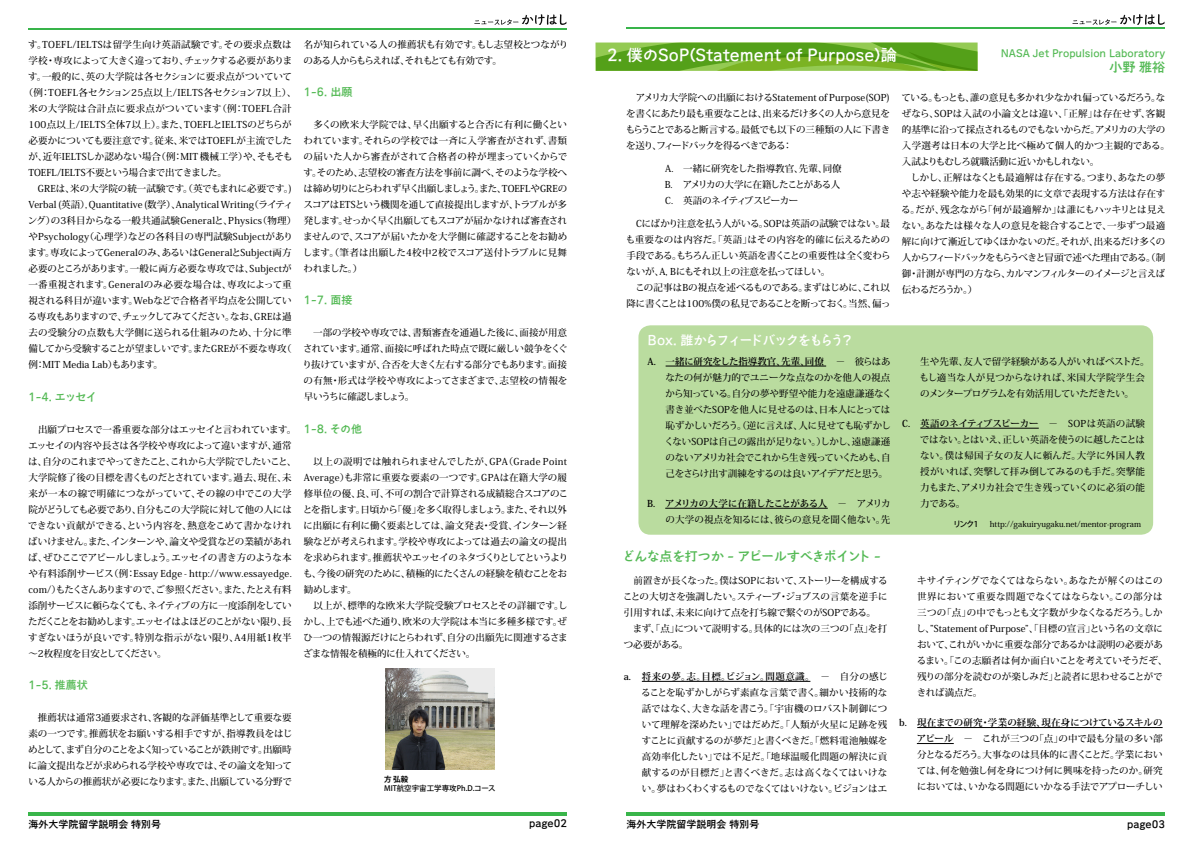
<style>
.page{position:relative;width:1191px;height:842px;background:#fff}
.page>*{position:absolute;margin:0;border:0;box-sizing:border-box;transform-origin:0 0}
.t1{font:16px "Aralet Std DB";color:#fff}
.t2{font:13px "Aralet Std DB";letter-spacing:-.03em;color:#55ba56}
.t3{font:13px "Aralet Std DB";letter-spacing:-.11em;color:#fff}
.t4{font:11px "Aralet Std DB";letter-spacing:-.02em;color:#55ba56}
.t5{font:10px "Aralet Std DB";color:#000}
.t6{font:10px "Aralet Std DB";color:#55ba56}
.t7{font:500 9.5px/16px "Koz Min Pro";letter-spacing:-.005em;color:#000}
.t8{font:500 9.5px "Koz Min Pro";letter-spacing:.025em;color:#000}
.t9{font:500 9.5px/16px "Koz Min Pro";letter-spacing:-.045em;color:#000}
.t10{font:500 9.5px "Koz Min Pro";letter-spacing:.015em;color:#000}
.t11{font:500 9.5px "Koz Min Pro";letter-spacing:.02em;color:#000}
.t12{font:500 9.5px "Koz Min Pro";letter-spacing:.035em;color:#000}
.t13{font:500 9.5px/16px "Koz Min Pro";letter-spacing:-.035em;color:#000}
.t14{font:500 9.5px "Koz Min Pro";letter-spacing:.03em;color:#000}
.t15{font:500 9.5px "Koz Min Pro";letter-spacing:-.025em;color:#000}
.t16{font:500 9.5px "Koz Min Pro";letter-spacing:-.055em;color:#000}
.t17{font:500 9.5px "Koz Min Pro";letter-spacing:-.03em;color:#000}
.t18{font:500 8px "Koz Min Pro";color:#000}
.t19{font:500 8px "Koz Go Pro";color:#000}
.t20{font:500 7.5px "Koz Go Pro";color:#000}
.t21{font:700 7.5px "Koz Go Pro";color:#000}
.s1{font-weight:700}
</style>
<div class="page">
<hr style="left:28px;top:813px;width:539px;height:3px;background:#39b54a">
<img style="left:385px;top:669px;width:110px;height:100px">
<div style="left:638px;top:325px;width:515px;height:210px;background:#badc9f;border-radius:12px"></div>
<hr style="left:665px;top:366px;width:161px;height:1px;background:#000">
<hr style="left:665px;top:508px;width:162px;height:1px;background:#000">
<hr style="left:920px;top:428px;width:118px;height:1px;background:#000">
<hr style="left:642px;top:681px;width:168px;height:1px;background:#000">
<hr style="left:917px;top:727px;width:245px;height:1px;background:#000">
<hr style="left:917px;top:743px;width:36px;height:1px;background:#000">
<svg style="left:595px;top:43px;width:382px;height:28px;background:#65aa25"></svg>
<hr style="left:28px;top:28px;width:539px;height:1px;background:#38b44a">
<svg style="left:474px;top:14px;width:92px;height:11px"></svg>
<hr style="left:626px;top:813px;width:539px;height:3px;background:#39b54a">
<hr style="left:626px;top:28px;width:539px;height:1px;background:#38b44a">
<svg style="left:1072px;top:14px;width:92px;height:11px"></svg>
<p class="t12" style="left:28px;top:38px;width:265px">す。TOEFL/IELTSは留学生向け英語試験です。その要求点数は</p>
<p class="t16" style="left:28px;top:54px;width:265px">学校・専攻によって大きく違っており、チェックする必要がありま</p>
<p class="t11" style="left:28px;top:70px;width:265px">す。一般的に、英の大学院は各セクションに要求点がついていて</p>
<p class="t14" style="left:24px;top:86px;width:274px">（例：TOEFL各セクション25点以上/IELTS各セクション7以上）、</p>
<p class="t12" style="left:28px;top:102px;width:265px">米の大学院は合計点に要求点がついています（例：TOEFL合計</p>
<p class="t8" style="left:28px;top:118px;width:265px">100点以上/IELTS全体7以上）。また、TOEFLとIELTSのどちらが</p>
<p class="t10" style="left:28px;top:134px;width:265px">必要かについても要注意です。従来、米ではTOEFLが主流でした</p>
<p class="t7" style="left:28px;top:149px;width:266px">が、近年IELTSしか認めない場合（例：MIT 機械工学）や、そもそも</p>
<p class="t17" style="left:28px;top:166px;width:200px">TOEFL/IELTS不要という場合まで出てきました。</p>
<p class="t7" style="left:28px;top:181px;width:266px">　GREは、米の大学院の統一試験です。（英でもまれに必要です。)</p>
<p class="t7" style="left:28px;top:197px;width:266px">Verbal (英語）, Quantitative (数学）、Analytical Writing（ライティ</p>
<p class="t8" style="left:28px;top:214px;width:270px">ング）の3科目からなる一般共通試験Generalと、Physics（物理）</p>
<p class="t11" style="left:28px;top:230px;width:266px">やPsychology（心理学）などの各科目の専門試験Subjectがあり</p>
<p class="t10" style="left:28px;top:246px;width:265px">ます。専攻によってGeneralのみ、あるいはGeneralとSubject両方</p>
<p class="t7" style="left:28px;top:261px;width:265px">必要のところがあります。一般に両方必要な専攻では、Subjectが</p>
<p class="t8" style="left:28px;top:278px;width:265px">一番重視されます。Generalのみ必要な場合は、専攻によって重</p>
<p class="t7" style="left:28px;top:293px;width:265px">視される科目が違います。Webなどで合格者平均点を公開してい</p>
<p class="t9" style="left:28px;top:309px;width:265px">る専攻もありますので、チェックしてみてください。なお、GREは過</p>
<p class="t8" style="left:28px;top:326px;width:265px">去の受験分の点数も大学側に送られる仕組みのため、十分に準</p>
<p class="t15" style="left:28px;top:342px;width:265px">備してから受験することが望ましいです。またGREが不要な専攻（</p>
<p class="t7" style="left:28px;top:357px;width:136px">例：MIT Media Lab）もあります。</p>
<p class="t4" style="left:28px;top:389px;width:70px">1-4. エッセイ</p>
<p class="t7" style="left:28px;top:421px;width:270px">　出願プロセスで一番重要な部分はエッセイと言われています。エッセイの内容や長さは各学校や専攻によって違いますが、通常は、自分のこれまでやってきたこと、これから大学院でしたいこと、大学院修了後の目標を書くものだとされています。過去、現在、未来が一本の線で明確につながっていて、その線の中でこの大学院がどうしても必要であり、自分もこの大学院に対して他の人にはできない貢献ができる、という内容を、熱意をこめて書かなければいけません。また、インターンや、論文や受賞などの業績があれば、ぜひここでアピールしましょう。エッセイの書き方のような本や有料添削サービス（例：Essay Edge - http://www.essayedge. com/）もたくさんありますので、ご参照ください。また、たとえ有料添削サービスに頼らなくても、ネイティブの方に一度添削をしていただくことをお勧めします。エッセイはよほどのことがない限り、長すぎないほうが良いです。特別な指示がない限り、A4用紙1枚半～2枚程度を目安としてください。</p>
<p class="t4" style="left:28px;top:677px;width:61px">1-5. 推薦状</p>
<p class="t7" style="left:28px;top:709px;width:266px;text-align:justify">　推薦状は通常3通要求され、客観的な評価基準として重要な要素の一つです。推薦状をお願いする相手ですが、指導教員をはじめとして、まず自分のことをよく知っていることが鉄則です。出願時に論文提出などが求められる学校や専攻では、その論文を知っている人からの推薦状が必要になります。また、出願している分野で</p>
<p class="t13" style="left:304px;top:37px;width:266px">名が知られている人の推薦状も有効です。もし志望校とつながりのある人からもらえれば、それもとても有効です。</p>
<p class="t4" style="left:304px;top:85px;width:50px">1-6. 出願</p>
<p class="t7" style="left:303px;top:117px;width:266px;text-align:justify">　多くの欧米大学院では、早く出願すると合否に有利に働くといわれています。それらの学校では一斉に入学審査がされず、書類の届いた人から審査がされて合格者の枠が埋まっていくからです。そのため、志望校の審査方法を事前に調べ、そのような学校へは締め切りにとらわれず早く出願しましょう。また、TOEFLやGREのスコアはETSという機関を通して直接提出しますが、トラブルが多発します。せっかく早く出願してもスコアが届かなければ審査されませんので、スコアが届いたかを大学側に確認することをお勧めします。（筆者は出願した4校中2校でスコア送付トラブルに見舞われました。）</p>
<p class="t4" style="left:304px;top:293px;width:50px">1-7. 面接</p>
<p class="t7" style="left:302px;top:325px;width:266px;text-align:justify">　一部の学校や専攻では、書類審査を通過した後に、面接が用意されています。通常、面接に呼ばれた時点で既に厳しい競争をくぐり抜けていますが、合否を大きく左右する部分でもあります。面接の有無・形式は学校や専攻によってさまざまで、志望校の情報を早いうちに確認しましょう。</p>
<p class="t4" style="left:304px;top:421px;width:60px">1-8. その他</p>
<p class="t7" style="left:303px;top:453px;width:267px">　以上の説明では触れられませんでしたが、GPA（Grade Point<br>Average）も非常に重要な要素の一つです。GPAは在籍大学の履修単位の優、良、可、不可の割合で計算される成績総合スコアのことを指します。日頃から「優」を多く取得しましょう。また、それ以外に出願に有利に働く要素としては、論文発表・受賞、インターン経験などが考えられます。学校や専攻によっては過去の論文の提出を求められます。推薦状やエッセイのネタづくりとしてというよりも、今後の研究のために、積極的にたくさんの経験を積むことをお勧めします。<br>　以上が、標準的な欧米大学院受験プロセスとその詳細です。しかし、上でも述べた通り、欧米の大学院は本当に多種多様です。ぜひ一つの情報源だけにとらわれず、自分の出願先に関連するさまざまな情報を積極的に仕入れてください。</p>
<p class="t21" style="left:384px;top:774px;width:26px">方 弘毅</p>
<p class="t20" style="left:384px;top:783px;width:113px">MIT航空宇宙工学専攻Ph.D.コース</p>
<p class="t5" style="left:28px;top:817px;width:134px">海外大学院留学説明会 特別号</p>
<p class="t5" style="left:529px;top:817px;width:39px">page02</p>
<h1 class="t1" style="left:607px;top:44px;width:291px">2. 僕のSoP(Statement of Purpose)論</h1>
<p class="t6" style="left:1000px;top:46px;width:166px">NASA Jet Propulsion Laboratory</p>
<h2 class="t2" style="left:1109px;top:58px;width:57px">小野 雅裕</h2>
<p class="t7" style="left:626px;top:89px;width:266px;text-align:justify">　アメリカ大学院への出願におけるStatement of Purpose(SOP)を書くにあたり最も重要なことは、出来るだけ多くの人から意見をもらうことであると断言する。最低でも以下の三種類の人に下書きを送り、フィードバックを得るべきである：</p>
<p class="t9" style="left:665px;top:160px;width:190px">A. 一緒に研究をした指導教官、先輩、同僚 　<br>B. アメリカの大学に在籍したことがある人　<br>C. 英語のネイティブスピーカー</p>
<p class="t7" style="left:626px;top:215px;width:266px">　Cにばかり注意を払う人がいる。SOPは英語の試験ではない。最も重要なのは内容だ。「英語」はその内容を的確に伝えるための手段である。もちろん正しい英語を書くことの重要性は全く変わらないが、A, Bにもそれ以上の注意を払ってほしい。<br>　この記事はBの視点を述べるものである。まずはじめに、これ以降に書くことは100%僕の私見であることを断っておく。当然、偏っ</p>
<p class="t7" style="left:901px;top:89px;width:270px">ている。もっとも、誰の意見も多かれ少なかれ偏っているだろう。なぜなら、SOPは入試の小論文とは違い、「正解」は存在せず、客観的基準に沿って採点されるものでもないからだ。アメリカの大学の入学選考は日本の大学と比べ極めて個人的かつ主観的である。入試よりもむしろ就職活動に近いかもしれない。<br>　しかし、正解はなくとも最適解は存在する。つまり、あなたの夢や志や経験や能力を最も効果的に文章で表現する方法は存在する。だが、残念ながら「何が最適解か」は誰にもハッキリとは見えない。あなたは様々な人の意見を総合することで、一歩ずつ最適解に向けて漸近してゆくほかないのだ。それが、出来るだけ多くの人からフィードバックをもらうべきと冒頭で述べた理由である。（制御・計測が専門の方なら、カルマンフィルターのイメージと言えば伝わるだろうか。）</p>
<h2 class="t3" style="left:647px;top:331px;width:208px">Box. 誰からフィードバックをもらう？</h2>
<p class="t7" style="left:664px;top:353px;width:229px;text-indent:-17px"><span class="s1">A. 一緒に研究をした指導教官、先輩、同僚</span>　－　彼らはあなたの何が魅力的でユニークな点なのかを他人の視点から知っている。自分の夢や野望や能力を遠慮謙遜なく書き並べたSOPを他人に見せるのは、日本人にとっては恥ずかしいだろう。（逆に言えば、人に見せても恥ずかしくないSOPは自己の露出が足りない。）しかし、遠慮謙遜のないアメリカ社会でこれから生き残っていくためも、自己をさらけ出す訓練をするのは良いアイデアだと思う。</p>
<p class="t7" style="left:647px;top:495px;width:245px;text-align:right"><span class="s1">B. アメリカの大学に在籍したことがある人</span>　－　アメリカの大学の視点を知るには、彼らの意見を聞く他ない。先</p>
<h2 class="t2" style="left:622px;top:547px;width:260px">どんな点を打つか - アピールすべきポイント -</h2>
<p class="t7" style="left:623px;top:572px;width:266px">　前置きが長くなった。僕はSOPにおいて、ストーリーを構成することの大切さを強調したい。スティーブ・ジョブスの言葉を逆手に引用すれば、未来に向けて点を打ち線で繋ぐのがSOPである。<br>　まず、「点」について説明する。具体的には次の三つの「点」を打つ必要がある。</p>
<p class="t7" style="left:641px;top:668px;width:248px;text-align:justify;text-indent:-17px"><span class="s1">a. 将来の夢。志。目標。ビジョン。問題意識。</span>　－　自分の感じることを恥ずかしがらず素直な言葉で書く。細かい技術的な話ではなく、大きな話を書こう。「宇宙機のロバスト制御について理解を深めたい」ではだめだ。「人類が火星に足跡を残すことに貢献するのが夢だ」と書くべきだ。「燃料電池触媒を高効率化したい」では不足だ。「地球温暖化問題の解決に貢献するのが目標だ」と書くべきだ。志は高くなくてはいけない。夢はわくわくするものでなくてはいけない。ビジョンはエ</p>
<p class="t7" style="left:919px;top:353px;width:231px">生や先輩、友人で留学経験がある人がいればベストだ。もし適当な人が見つからなければ、米国大学院学生会のメンタープログラムを有効活用していただきたい。</p>
<p class="t7" style="left:920px;top:415px;width:227px;text-align:justify;text-indent:-18px"><span class="s1">C. 英語のネイティブスピーカー</span>　－　SOPは英語の試験ではない。とはいえ、正しい英語を使うのに越したことはない。僕は帰国子女の友人に頼んだ。大学に外国人教授がいれば、突撃して拝み倒してみるのも手だ。突撃能力もまた、アメリカ社会で生き残っていくのに必須の能力である。</p>
<p class="t19" style="left:953px;top:519px;width:27px">リンク1</p>
<p class="t18" style="left:990px;top:518px;width:153px">http://gakuiryugaku.net/mentor-program</p>
<p class="t7" style="left:916px;top:572px;width:252px">キサイティングでなくてはならない。あなたが解くのはこの世界において重要な問題でなくてはならない。この部分は三つの「点」の中でもっとも文字数が少なくなるだろう。しかし、”Statement of Purpose”、「目標の宣言」という名の文章において、これがいかに重要な部分であるかは説明の必要があるまい。「この志願者は何か面白いことを考えていそうだぞ、残りの部分を読むのが楽しみだ」と読者に思わせることができれば満点だ。</p>
<p class="t7" style="left:917px;top:714px;width:247px;text-align:justify;text-indent:-18px"><span class="s1">b. 現在までの研究・学業の経験、現在身につけているスキルのアピール</span>　－　これが三つの「点」の中で最も分量の多い部分となるだろう。大事なのは具体的に書くことだ。学業においては、何を勉強し何を身につけ何に興味を持ったのか。研究においては、いかなる問題にいかなる手法でアプローチしい</p>
<p class="t5" style="left:626px;top:817px;width:134px">海外大学院留学説明会 特別号</p>
<p class="t5" style="left:1127px;top:817px;width:39px">page03</p>
</div>
